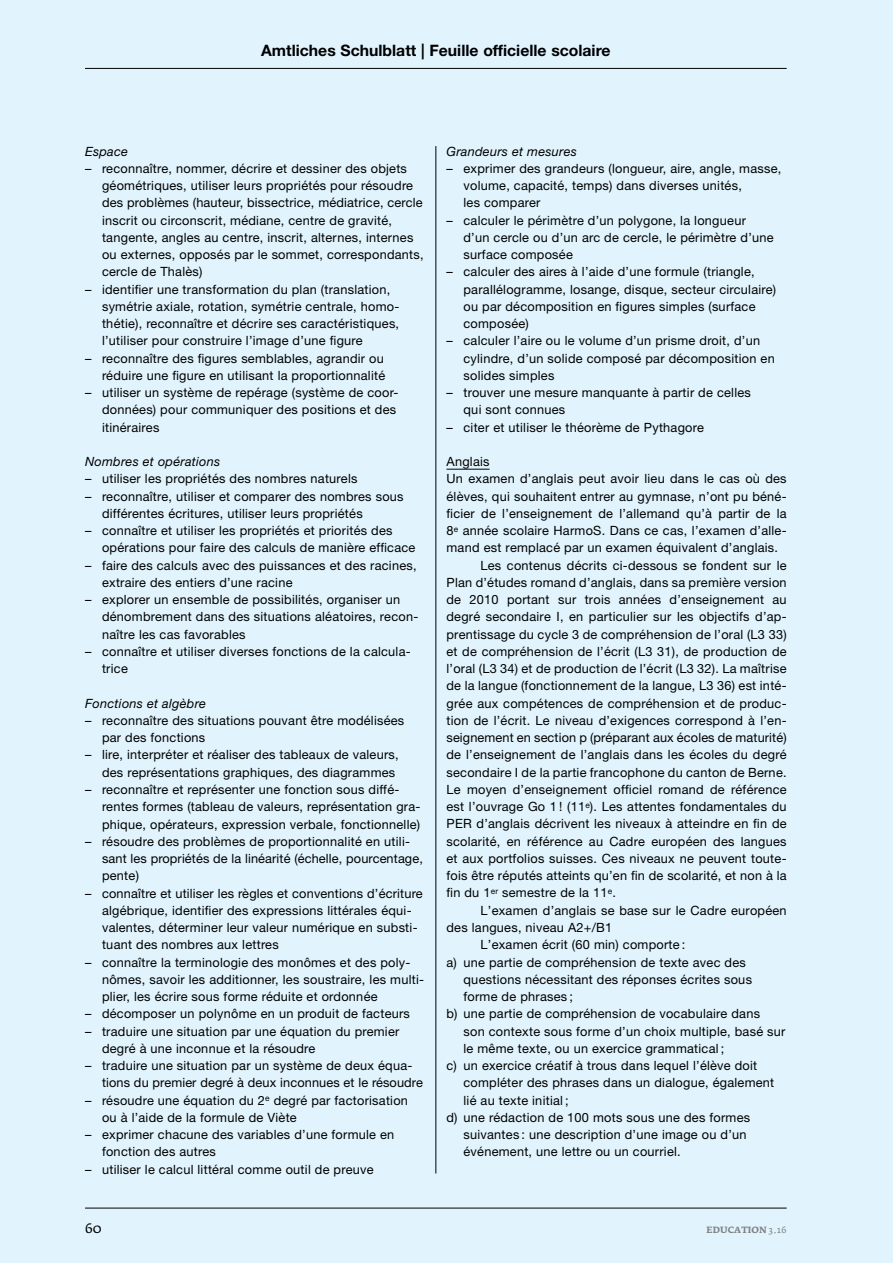
<style>
.page{position:relative;width:893px;height:1263px;background:#e1f4fd}
.page>*{position:absolute;margin:0;border:0;box-sizing:border-box;transform-origin:0 0}
.t1{font:700 15.75px "Helvetica Neue LT Std";color:#000}
.t2{font:13.5px "Fedra Serif A Std";color:#000}
.t3{font:12.75px/17.2px "Helvetica Neue LT Std";letter-spacing:.02em;color:#000}
.t4{font:italic 12.75px "Helvetica Neue LT Std";letter-spacing:.02em;color:#000}
.t5{font:700 9px "Fedra Serif A Std";letter-spacing:.015em;color:#808285}
.s1{font-weight:400}
</style>
<div class="page">
<hr style="left:85px;top:68px;width:702px;height:1px;background:#000">
<hr style="left:85px;top:1208px;width:702px;height:1px;background:#000">
<hr style="left:436px;top:146px;width:1px;height:1027px;background:#000">
<hr style="left:446px;top:469px;width:44px;height:1px;background:#000">
<p class="t1" style="left:261px;top:41px;width:351px">Amtliches Schulblatt | Feuille officielle scolaire</p>
<p class="t4" style="left:85px;top:143px;width:45px">Espace</p>
<p class="t3" style="left:102px;top:160px;width:323px;text-indent:-17px">– reconnaître, nommer, décrire et dessiner des objets géométriques, utiliser leurs propriétés pour résoudre des problèmes (hauteur, bissectrice, médiatrice, cercle inscrit ou circonscrit, médiane, centre de gravité, tangente, angles au centre, inscrit, alternes, internes ou externes, opposés par le sommet, correspondants, cercle de Thalès)</p>
<p class="t3" style="left:102px;top:280px;width:299px;text-indent:-17px">– identifier une transformation du plan (translation, symétrie axiale, rotation, symétrie centrale, homo&shy;thétie), reconnaître et décrire ses caractéristiques, l’utiliser pour construire l’image d’une figure</p>
<p class="t3" style="left:85px;top:349px;width:302px;text-align:right">– reconnaître des figures semblables, agrandir ou réduire une figure en utilisant la proportionnalité</p>
<p class="t3" style="left:102px;top:384px;width:298px;text-indent:-17px">– utiliser un système de repérage (système de coor&shy;données) pour communiquer des positions et des itinéraires</p>
<p class="t4" style="left:85px;top:454px;width:137px">Nombres et opérations</p>
<p class="t3" style="left:85px;top:470px;width:274px">– utiliser les propriétés des nombres naturels</p>
<p class="t3" style="left:102px;top:487px;width:303px;text-indent:-17px">– reconnaître, utiliser et comparer des nombres sous différentes écritures, utiliser leurs propriétés</p>
<p class="t3" style="left:102px;top:522px;width:315px;text-indent:-17px">– connaître et utiliser les propriétés et priorités des opérations pour faire des calculs de manière efficace</p>
<p class="t3" style="left:102px;top:556px;width:316px;text-indent:-17px">– faire des calculs avec des puissances et des racines, extraire des entiers d’une racine</p>
<p class="t3" style="left:102px;top:591px;width:318px;text-indent:-17px">– explorer un ensemble de possibilités, organiser un dénombrement dans des situations aléatoires, recon&shy;naître les cas favorables</p>
<p class="t3" style="left:102px;top:643px;width:310px;text-indent:-17px">– connaître et utiliser diverses fonctions de la calcula&shy;trice</p>
<p class="t4" style="left:85px;top:695px;width:123px">Fonctions et algèbre</p>
<p class="t3" style="left:102px;top:712px;width:304px;text-indent:-17px">– reconnaître des situations pouvant être modélisées par des fonctions</p>
<p class="t3" style="left:85px;top:746px;width:315px;text-align:right">– lire, interpréter et réaliser des tableaux de valeurs, des représentations graphiques, des diagrammes</p>
<p class="t3" style="left:102px;top:781px;width:320px;text-indent:-17px">– reconnaître et représenter une fonction sous diffé&shy;rentes formes (tableau de valeurs, représentation gra&shy;phique, opérateurs, expression verbale, fonctionnelle)</p>
<p class="t3" style="left:102px;top:832px;width:322px;text-indent:-17px">– résoudre des problèmes de proportionnalité en utili&shy;sant les propriétés de la linéarité (échelle, pourcentage, pente)</p>
<p class="t3" style="left:102px;top:884px;width:322px;text-indent:-17px">– connaître et utiliser les règles et conventions d’écriture algébrique, identifier des expressions littérales équi&shy;valentes, déterminer leur valeur numérique en substi&shy;tuant des nombres aux lettres</p>
<p class="t3" style="left:102px;top:953px;width:324px;text-indent:-17px">– connaître la terminologie des monômes et des poly&shy;nômes, savoir les additionner, les soustraire, les multi&shy;plier, les écrire sous forme réduite et ordonnée</p>
<p class="t3" style="left:85px;top:1005px;width:326px">– décomposer un polynôme en un produit de facteurs</p>
<p class="t3" style="left:102px;top:1022px;width:299px;text-indent:-17px">– traduire une situation par une équation du premier degré à une inconnue et la résoudre</p>
<p class="t3" style="left:102px;top:1057px;width:322px;text-indent:-17px">– traduire une situation par un système de deux équa&shy;tions du premier degré à deux inconnues et le résoudre</p>
<p class="t3" style="left:102px;top:1091px;width:307px;text-indent:-17px">– résoudre une équation du 2<sup>e</sup> degré par factorisation ou à l’aide de la formule de Viète</p>
<p class="t3" style="left:102px;top:1126px;width:294px;text-indent:-17px">– exprimer chacune des variables d’une formule en fonction des autres</p>
<p class="t3" style="left:85px;top:1160px;width:290px">– utiliser le calcul littéral comme outil de preuve</p>
<p class="t2" style="left:85px;top:1221px;width:18px">60</p>
<p class="t4" style="left:446px;top:143px;width:132px">Grandeurs et mesures</p>
<p class="t3" style="left:463px;top:160px;width:319px;text-indent:-17px">– exprimer des grandeurs (longueur, aire, angle, masse, volume, capacité, temps) dans diverses unités,<br>les comparer</p>
<p class="t3" style="left:463px;top:211px;width:312px;text-indent:-17px">– calculer le périmètre d’un polygone, la longueur d’un cercle ou d’un arc de cercle, le périmètre d’une surface composée</p>
<p class="t3" style="left:463px;top:263px;width:314px;text-indent:-17px">– calculer des aires à l’aide d’une formule (triangle, parallélogramme, losange, disque, secteur circulaire) ou par décomposition en figures simples (surface composée)</p>
<p class="t3" style="left:463px;top:332px;width:313px;text-indent:-17px">– calculer l’aire ou le volume d’un prisme droit, d’un cylindre, d’un solide composé par décomposition en solides simples</p>
<p class="t3" style="left:463px;top:384px;width:289px;text-indent:-17px">– trouver une mesure manquante à partir de celles qui sont connues</p>
<p class="t3" style="left:446px;top:418px;width:259px">– citer et utiliser le théorème de Pythagore</p>
<p class="t3" style="left:446px;top:453px;width:45px">Anglais</p>
<p class="t3" style="left:446px;top:470px;width:342px">Un examen d’anglais peut avoir lieu dans le cas où des</p>
<p class="t3" style="left:446px;top:487px;width:342px">élèves, qui souhaitent entrer au gymnase, n’ont pu béné-</p>
<p class="t3" style="left:446px;top:505px;width:342px">ficier de l’enseignement de l’allemand qu’à partir de la</p>
<p class="t3" style="left:446px;top:522px;width:342px">8<sup>e</sup> année scolaire HarmoS. Dans ce cas, l’examen d’alle-</p>
<p class="t3" style="left:446px;top:539px;width:333px">mand est remplacé par un examen équivalent d’anglais.</p>
<p class="t3" style="left:480px;top:556px;width:308px">Les contenus décrits ci-dessous se fondent sur le</p>
<p class="t3" style="left:446px;top:574px;width:342px">Plan d’études romand d’anglais, dans sa première version</p>
<p class="t3" style="left:446px;top:591px;width:342px">de 2010 portant sur trois années d’enseignement au</p>
<p class="t3" style="left:446px;top:608px;width:342px">degré secondaire I, en particulier sur les objectifs d’ap-</p>
<p class="t3" style="left:446px;top:625px;width:342px">prentissage du cycle 3 de compréhension de l’oral (L3 33)</p>
<p class="t3" style="left:446px;top:643px;width:342px">et de compréhension de l’écrit (L3 31), de production de</p>
<p class="t3" style="left:446px;top:660px;width:342px">l’oral (L3 34) et de production de l’écrit (L3 32). La maîtrise</p>
<p class="t3" style="left:446px;top:677px;width:342px">de la langue (fonctionnement de la langue, L3 36) est inté-</p>
<p class="t3" style="left:446px;top:694px;width:342px">grée aux compétences de compréhension et de produc-</p>
<p class="t3" style="left:446px;top:712px;width:342px">tion de l’écrit. Le niveau d’exigences correspond à l’en-</p>
<p class="t3" style="left:446px;top:729px;width:342px">seignement en section p (préparant aux écoles de maturité)</p>
<p class="t3" style="left:446px;top:746px;width:342px">de l’enseignement de l’anglais dans les écoles du degré</p>
<p class="t3" style="left:446px;top:763px;width:342px">secondaire I de la partie francophone du canton de Berne.</p>
<p class="t3" style="left:446px;top:781px;width:342px">Le moyen d’enseignement officiel romand de référence</p>
<p class="t3" style="left:446px;top:798px;width:342px">est l’ouvrage Go 1 ! (11<sup>e</sup>). Les attentes fondamentales du</p>
<p class="t3" style="left:446px;top:815px;width:342px">PER d’anglais décrivent les niveaux à atteindre en fin de</p>
<p class="t3" style="left:446px;top:832px;width:342px">scolarité, en référence au Cadre européen des langues</p>
<p class="t3" style="left:446px;top:850px;width:342px">et aux portfolios suisses. Ces niveaux ne peuvent toute-</p>
<p class="t3" style="left:446px;top:867px;width:342px">fois être réputés atteints qu’en fin de scolarité, et non à la</p>
<p class="t3" style="left:446px;top:884px;width:171px">fin du 1<sup>er</sup> semestre de la 11<sup>e</sup>.</p>
<p class="t3" style="left:480px;top:901px;width:308px">L’examen d’anglais se base sur le Cadre européen</p>
<p class="t3" style="left:446px;top:919px;width:167px">des langues, niveau A2+/B1</p>
<p class="t3" style="left:480px;top:936px;width:206px">L’examen écrit (60 min) comporte :</p>
<p class="t3" style="left:446px;top:953px;width:301px">a) une partie de compréhension de texte avec des</p>
<p class="t3" style="left:463px;top:970px;width:290px">questions nécessitant des réponses écrites sous</p>
<p class="t3" style="left:463px;top:988px;width:111px">forme de phrases ;</p>
<p class="t3" style="left:446px;top:1005px;width:315px">b) une partie de compréhension de vocabulaire dans</p>
<p class="t3" style="left:463px;top:1022px;width:323px">son contexte sous forme d’un choix multiple, basé sur</p>
<p class="t3" style="left:463px;top:1039px;width:262px">le même texte, ou un exercice grammatical ;</p>
<p class="t3" style="left:446px;top:1057px;width:312px">c) un exercice créatif à trous dans lequel l’élève doit</p>
<p class="t3" style="left:463px;top:1074px;width:312px">compléter des phrases dans un dialogue, également</p>
<p class="t3" style="left:463px;top:1091px;width:107px">lié au texte initial ;</p>
<p class="t3" style="left:446px;top:1108px;width:305px">d) une rédaction de 100 mots sous une des formes</p>
<p class="t3" style="left:463px;top:1126px;width:285px">suivantes : une description d’une image ou d’un</p>
<p class="t3" style="left:463px;top:1143px;width:219px">événement, une lettre ou un courriel.</p>
<p class="t5" style="left:706px;top:1225px;width:82px">EDUCATION <span class="s1">3.16</span></p>
</div>
